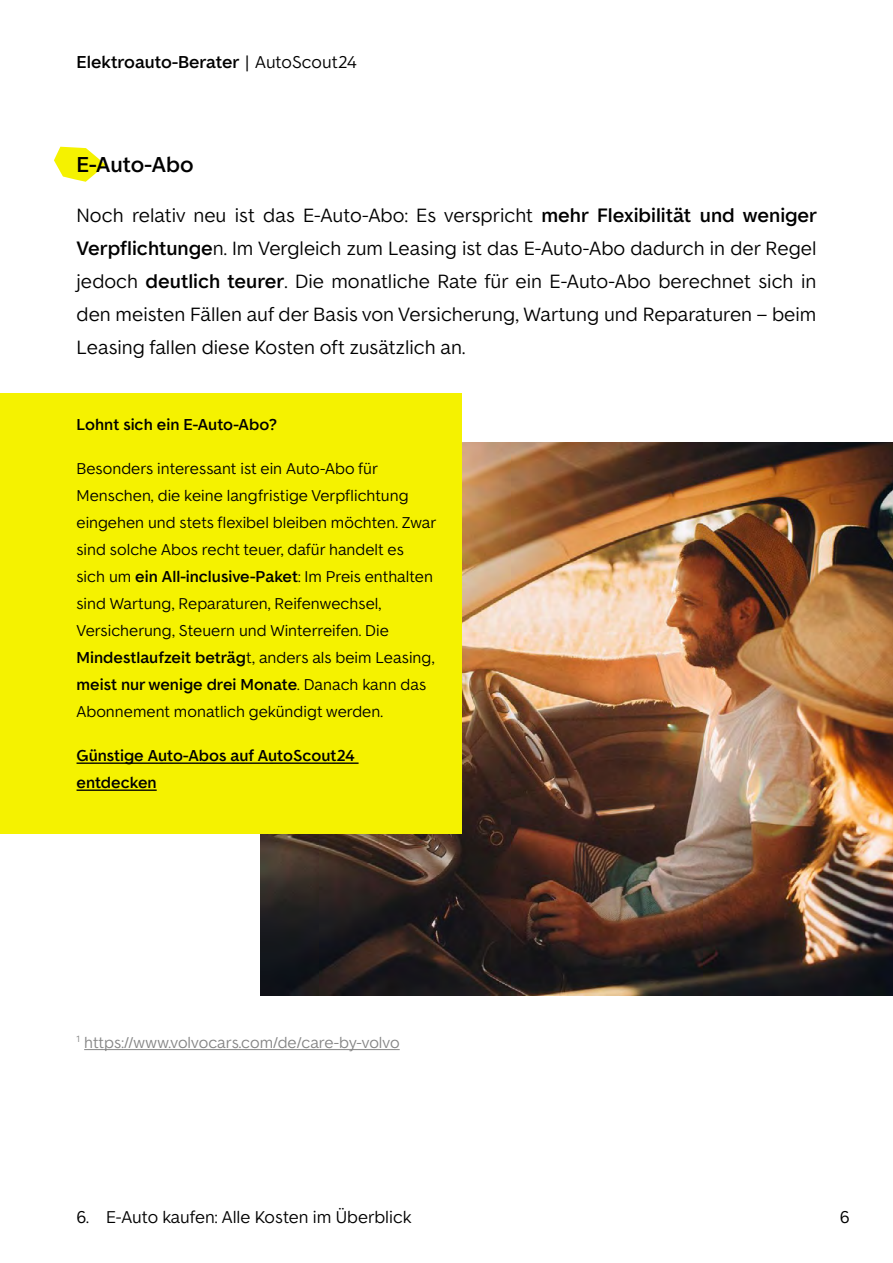
<style>
.page{position:relative;width:893px;height:1263px;background:#fff}
.page>*{position:absolute;margin:0;border:0;box-sizing:border-box;transform-origin:0 0}
.t1{font:700 22.5px "Make It Sans";color:#000}
.t2{font:20.25px/33px "Make It Sans";color:#000;text-align:justify}
.t3{font:18px "Make It Sans";color:#000}
.t4{font:700 18px "Make It Sans";color:#000}
.t5{font:16.5px/27px "Make It Sans";color:#000}
.t6{font:700 16.5px/27px "Make It Sans";color:#000}
.t7{font:16.5px "Make It Sans";color:#858585}
.s1{font-weight:400}
.s2{font-weight:700}
</style>
<div class="page">
<svg style="left:54px;top:147px;width:52px;height:35px"></svg>
<img style="left:261px;top:442px;width:632px;height:553px">
<div style="left:0;top:393px;width:461px;height:441px;background:#f5f200"></div>
<hr style="left:77px;top:762px;width:282px;height:2px;background:#000">
<hr style="left:77px;top:789px;width:80px;height:2px;background:#000">
<hr style="left:84px;top:1049px;width:316px;height:1px;background:#858585">
<p class="t4" style="left:77px;top:51px;width:282px">Elektroauto-Berater <span class="s1">| AutoScout24</span></p>
<h1 class="t1" style="left:77px;top:151px;width:119px">E-Auto-Abo</h1>
<p class="t2" style="left:77px;top:199px;width:742px">Noch relativ neu ist das E-Auto-Abo: Es verspricht <span class="s2">mehr Flexibilität und weniger Verpflichtunge</span>n. Im Vergleich zum Leasing ist das E-Auto-Abo dadurch in der Regel jedoch <span class="s2">deutlich teurer</span>. Die monatliche Rate für ein E-Auto-Abo berechnet sich in den meisten Fällen auf der Basis von Versicherung, Wartung und Reparaturen – beim Leasing fallen diese Kosten oft zusätzlich an.</p>
<p class="t6" style="left:77px;top:411px;width:202px">Lohnt sich ein E-Auto-Abo?</p>
<p class="t5" style="left:77px;top:455px;width:361px">Besonders interessant ist ein Auto-Abo für Menschen, die keine langfristige Verpflichtung eingehen und stets flexibel bleiben möchten. Zwar sind solche Abos recht teuer, dafür handelt es sich um <span class="s2">ein All-inclusive-Paket</span>: Im Preis enthalten sind Wartung, Reparaturen, Reifenwechsel, Versicherung, Steuern und Winterreifen. Die <span class="s2">Mindestlaufzeit beträg</span>t, anders als beim Leasing, <span class="s2">meist nur wenige drei Monate</span>. Danach kann das Abonnement monatlich gekündigt werden.</p>
<p class="t6" style="left:77px;top:742px;width:280px">Günstige Auto-Abos auf AutoScout24 entdecken</p>
<p class="t7" style="left:77px;top:1033px;width:325px"><sup>1</sup> https://www.volvocars.com/de/care-by-volvo</p>
<p class="t3" style="left:77px;top:1207px;width:337px">6. E-Auto kaufen: Alle Kosten im Überblick</p>
<p class="t3" style="left:840px;top:1207px;width:11px">6</p>
</div>
